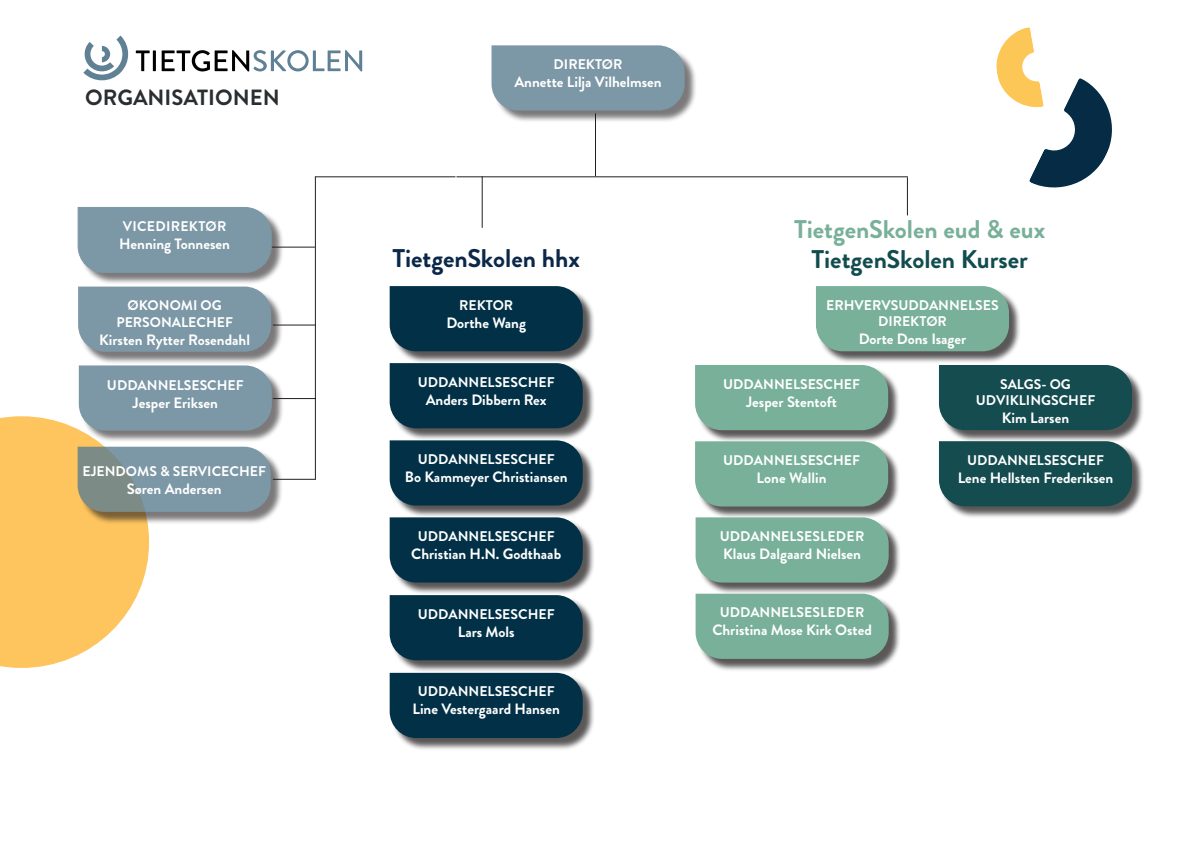
<style>
.page{position:relative;width:1191px;height:842px;background:#fff}
.page>*{position:absolute;margin:0;border:0;box-sizing:border-box;transform-origin:0 0}
.t1{font:700 25.6px "Brandon Grotesque";color:#78b099}
.t2{font:700 25.6px "Brandon Grotesque";color:#124c4f}
.t3{font:700 25.6px "Brandon Grotesque";color:#0c2849}
.t4{font:700 22px "Brandon Grotesque";color:#2a2e30}
.t5{font:700 15px "Brandon Grotesque";color:#fff}
.t6{font:700 14px/16.8px "Brandon Grotesque";color:#fff;text-align:center}
.t7{font:700 14px "Brandon Grotesque";letter-spacing:.02em;color:#fff}
</style>
<div class="page">
<div style="left:80px;top:367px;width:204px;height:76px;background:#231f20;opacity:.75"></div>
<div style="left:493px;top:47px;width:204px;height:76px;background:#231f20;opacity:.75"></div>
<div style="left:491px;top:45px;width:193px;height:66px;background:#7c97a5"></div>
<div style="left:79px;top:208px;width:205px;height:77px;background:#231f20;opacity:.75"></div>
<div style="left:77px;top:207px;width:195px;height:67px;background:#7c97a5"></div>
<div style="left:79px;top:288px;width:205px;height:76px;background:#231f20;opacity:.75"></div>
<div style="left:78px;top:287px;width:193px;height:65px;background:#7c97a5"></div>
<hr style="left:315px;top:176px;width:140px;height:1px;background:#231f20">
<hr style="left:595px;top:113px;width:1px;height:63px;background:#231f20">
<hr style="left:315px;top:177px;width:1px;height:302px;background:#231f20">
<div style="left:391px;top:365px;width:204px;height:76px;background:#231f20;opacity:.75"></div>
<div style="left:390px;top:363px;width:193px;height:65px;background:#023147"></div>
<div style="left:391px;top:288px;width:204px;height:76px;background:#231f20;opacity:.75"></div>
<div style="left:390px;top:286px;width:193px;height:65px;background:#023147"></div>
<div style="left:817px;top:288px;width:204px;height:76px;background:#231f20;opacity:.75"></div>
<div style="left:816px;top:286px;width:193px;height:65px;background:#78b099"></div>
<div style="left:940px;top:366px;width:204px;height:77px;background:#231f20;opacity:.75"></div>
<div style="left:939px;top:365px;width:193px;height:65px;background:#144c50"></div>
<div style="left:391px;top:442px;width:204px;height:76px;background:#231f20;opacity:.75"></div>
<div style="left:390px;top:440px;width:193px;height:66px;background:#023147"></div>
<div style="left:391px;top:519px;width:204px;height:76px;background:#231f20;opacity:.75"></div>
<div style="left:390px;top:517px;width:193px;height:66px;background:#023147"></div>
<div style="left:79px;top:448px;width:204px;height:76px;background:#231f20;opacity:.75"></div>
<svg style="left:0;top:365px;width:272px;height:303px"></svg>
<hr style="left:456px;top:176px;width:452px;height:1px;background:#231f20">
<hr style="left:482px;top:176px;width:1px;height:52px;background:#231f20">
<hr style="left:907px;top:177px;width:1px;height:38px;background:#231f20">
<div style="left:391px;top:597px;width:204px;height:76px;background:#231f20;opacity:.75"></div>
<div style="left:390px;top:595px;width:193px;height:65px;background:#023147"></div>
<div style="left:696px;top:366px;width:204px;height:77px;background:#231f20;opacity:.75"></div>
<div style="left:695px;top:365px;width:193px;height:65px;background:#78b099"></div>
<div style="left:696px;top:443px;width:204px;height:76px;background:#231f20;opacity:.75"></div>
<div style="left:695px;top:441px;width:193px;height:65px;background:#78b099"></div>
<div style="left:940px;top:443px;width:204px;height:76px;background:#231f20;opacity:.75"></div>
<div style="left:939px;top:441px;width:193px;height:65px;background:#144c50"></div>
<svg style="left:83px;top:36px;width:67px;height:45px"></svg>
<hr style="left:153px;top:50px;width:3px;height:21px;background:#000">
<svg style="left:162px;top:50px;width:200px;height:21px"></svg>
<hr style="left:272px;top:247px;width:43px;height:1px;background:#231f20">
<hr style="left:273px;top:325px;width:43px;height:1px;background:#231f20">
<hr style="left:273px;top:398px;width:43px;height:1px;background:#231f20">
<div style="left:697px;top:519px;width:204px;height:76px;background:#231f20;opacity:.75"></div>
<div style="left:695px;top:517px;width:193px;height:66px;background:#78b099"></div>
<div style="left:697px;top:595px;width:204px;height:76px;background:#231f20;opacity:.75"></div>
<div style="left:695px;top:594px;width:193px;height:65px;background:#78b099"></div>
<div style="left:391px;top:674px;width:204px;height:77px;background:#231f20;opacity:.75"></div>
<div style="left:390px;top:673px;width:193px;height:65px;background:#023147"></div>
<hr style="left:273px;top:479px;width:43px;height:1px;background:#231f20">
<svg style="left:996px;top:27px;width:116px;height:161px"></svg>
<h2 class="t4" style="left:85px;top:89px;width:196px">ORGANISATIONEN</h2>
<p class="t7" style="left:123px;top:221px;width:105px">VICEDIREKTØR</p>
<p class="t5" style="left:119px;top:238px;width:112px">Henning Tonnesen</p>
<p class="t6" style="left:116px;top:299px;width:118px">ØKONOMI OG<br>PERSONALECHEF</p>
<p class="t5" style="left:99px;top:334px;width:152px">Kirsten Rytter Rosendahl</p>
<p class="t6" style="left:107px;top:378px;width:138px">UDDANNELSESCHEF</p>
<p class="t5" style="left:133px;top:397px;width:87px">Jesper Eriksen</p>
<p class="t6" style="left:82px;top:464px;width:185px">EJENDOMS &amp; SERVICECHEF</p>
<p class="t5" style="left:127px;top:483px;width:96px">Søren Andersen</p>
<p class="t6" style="left:553px;top:58px;width:70px">DIREKTØR</p>
<p class="t5" style="left:514px;top:76px;width:149px">Annette Lilja Vilhelmsen</p>
<h1 class="t3" style="left:392px;top:249px;width:189px">TietgenSkolen hhx</h1>
<p class="t6" style="left:459px;top:298px;width:56px">REKTOR</p>
<p class="t5" style="left:446px;top:317px;width:81px">Dorthe Wang</p>
<p class="t6" style="left:418px;top:375px;width:138px">UDDANNELSESCHEF</p>
<p class="t5" style="left:426px;top:394px;width:123px">Anders Dibbern Rex</p>
<p class="t6" style="left:418px;top:453px;width:138px">UDDANNELSESCHEF</p>
<p class="t5" style="left:405px;top:471px;width:164px">Bo Kammeyer Christiansen</p>
<p class="t6" style="left:418px;top:530px;width:138px">UDDANNELSESCHEF</p>
<p class="t5" style="left:411px;top:548px;width:151px">Christian H.N. Godthaab</p>
<p class="t6" style="left:418px;top:607px;width:138px">UDDANNELSESCHEF</p>
<p class="t5" style="left:458px;top:626px;width:58px">Lars Mols</p>
<p class="t6" style="left:418px;top:685px;width:138px">UDDANNELSESCHEF</p>
<p class="t5" style="left:412px;top:704px;width:149px">Line Vestergaard Hansen</p>
<h1 class="t1" style="left:794px;top:219px;width:252px">TietgenSkolen eud &amp; eux</h1>
<h1 class="t2" style="left:811px;top:250px;width:218px">TietgenSkolen Kurser</h1>
<p class="t6" style="left:826px;top:298px;width:174px">ERHVERVSUDDANNELSES<br>DIREKTØR</p>
<p class="t5" style="left:858px;top:334px;width:109px">Dorte Dons Isager</p>
<p class="t6" style="left:975px;top:377px;width:121px">SALGS- OG<br>UDVIKLINGSCHEF</p>
<p class="t5" style="left:1002px;top:413px;width:69px">Kim Larsen</p>
<p class="t6" style="left:723px;top:377px;width:138px">UDDANNELSESCHEF</p>
<p class="t5" style="left:746px;top:396px;width:92px">Jesper Stentoft</p>
<p class="t6" style="left:723px;top:454px;width:138px">UDDANNELSESCHEF</p>
<p class="t5" style="left:756px;top:472px;width:71px">Lone Wallin</p>
<p class="t6" style="left:719px;top:530px;width:146px">UDDANNELSESLEDER</p>
<p class="t5" style="left:723px;top:548px;width:139px">Klaus Dalgaard Nielsen</p>
<p class="t6" style="left:719px;top:606px;width:146px">UDDANNELSESLEDER</p>
<p class="t5" style="left:712px;top:624px;width:161px">Christina Mose Kirk Osted</p>
<p class="t6" style="left:967px;top:453px;width:138px">UDDANNELSESCHEF</p>
<p class="t5" style="left:957px;top:472px;width:157px">Lene Hellsten Frederiksen</p>
</div>
